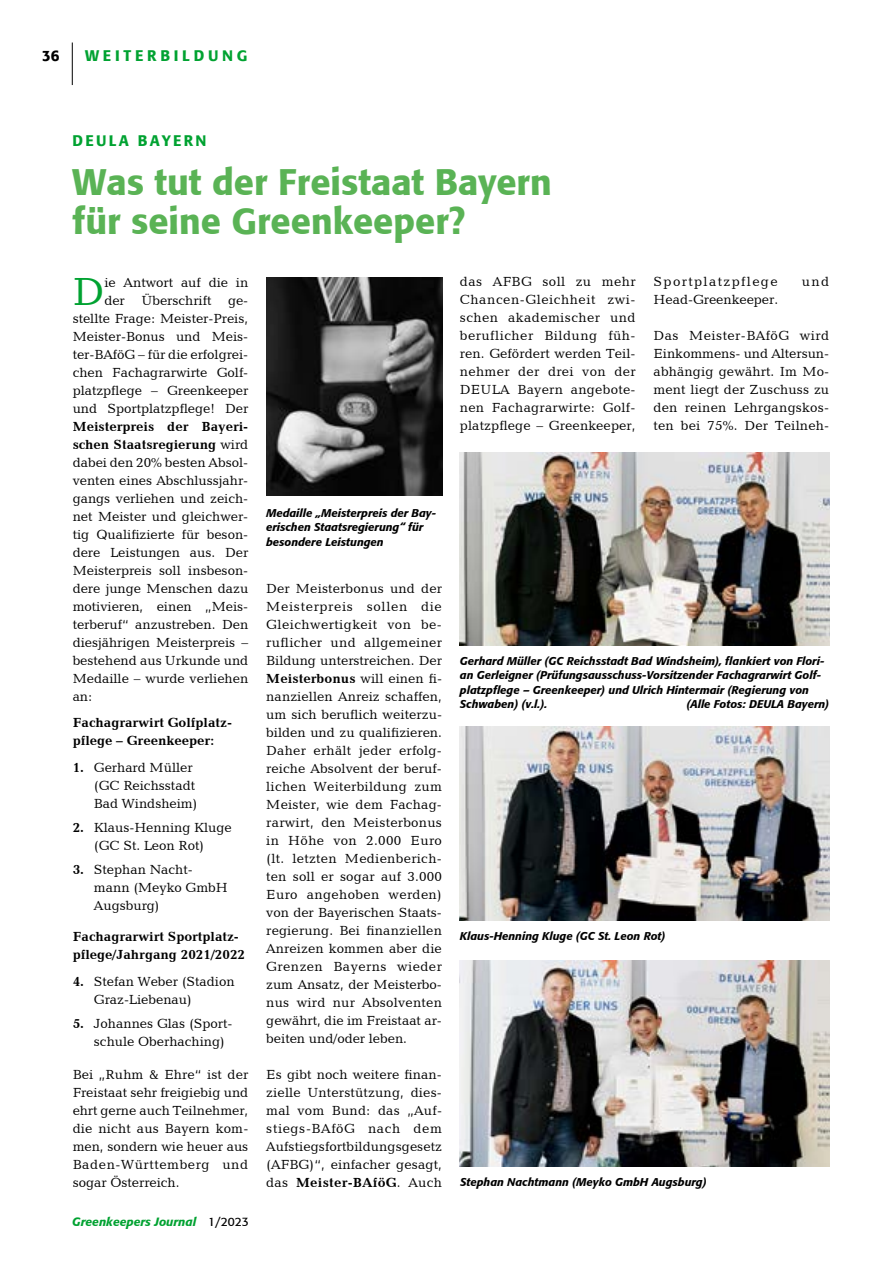
<style>
.page{position:relative;width:893px;height:1263px;background:#fff}
.page>*{position:absolute;margin:0;border:0;box-sizing:border-box;transform-origin:0 0}
.t1{font:40.2px "Candida BT";color:#00a231}
.t2{font:500 36px/39.9px "Formata BQ";color:#5ab355}
.t3{font:500 15px "Formata BQ";letter-spacing:.25em;color:#00a231}
.t4{font:500 15px "Formata BQ";letter-spacing:.15em;color:#00a231}
.t5{font:500 15px "Formata BQ";color:#000}
.t6{font:13.5px/18px "Candida BT";color:#000;text-align:justify}
.t7{font:700 13.5px/18px "Candida BT";color:#000}
.t8{font:13.5px "Candida BT";letter-spacing:.105em;color:#000}
.t9{font:italic 500 12px "Formata BQ";color:#00a231}
.t10{font:italic 500 11.25px/14.4px "Formata BQ";color:#000}
.s1{font-weight:700}
.s2{font-weight:400;font-style:normal;color:#000}
</style>
<div class="page">
<hr style="left:72px;top:43px;width:1px;height:42px;background:#000">
<img style="left:460px;top:452px;width:369px;height:193px">
<img style="left:460px;top:727px;width:369px;height:193px">
<img style="left:460px;top:961px;width:369px;height:205px">
<img style="left:266px;top:278px;width:176px;height:218px">
<p class="t5" style="left:42px;top:46px;width:19px">36</p>
<p class="t3" style="left:85px;top:46px;width:164px">WEITERBILDUNG</p>
<p class="t4" style="left:73px;top:132px;width:135px">DEULA BAYERN</p>
<h2 class="t2" style="left:73px;top:162px;width:481px">Was tut der Freistaat Bayern für seine Greenkeeper?</h2>
<h1 class="t1" style="left:73px;top:266px;width:33px">D</h1>
<p class="t6" style="left:460px;top:273px;width:177px">das AFBG soll zu mehr Chancen-Gleichheit zwi&shy;schen akademischer und beruflicher Bildung füh&shy;ren. Gefördert werden Teil&shy;nehmer der drei von der DEULA Bayern angebote&shy;nen Fachagrarwirte: Golf&shy;platzpflege – Greenkeeper,</p>
<p class="t8" style="left:654px;top:273px;width:126px">Sportplatzpflege</p>
<p class="t6" style="left:802px;top:272px;width:29px">und</p>
<p class="t6" style="left:73px;top:273px;width:177px;text-align:right">ie Antwort auf die in<br>der Überschrift ge&shy;stellte Frage: Meister-Preis,<br>Meister-Bonus und Meis&shy;ter-BAföG – für die erfolgrei&shy;chen Fachagrarwirte Golf&shy;platzpflege – Greenkeeper und Sportplatzpflege! Der</p>
<p class="t6" style="left:73px;top:417px;width:177px"><span class="s1">Meisterpreis der Bayeri&shy;schen Staatsregierung</span> wird dabei den 20% besten Absol&shy;venten eines Abschlussjahr&shy;gangs verliehen und zeich&shy;net Meister und gleichwer&shy;tig Qualifizierte für beson&shy;dere Leistungen aus. Der Meisterpreis soll insbeson&shy;dere junge Menschen dazu motivieren, einen „Meis&shy;terberuf“ anzustreben. Den diesjährigen Meisterpreis – bestehend aus Urkunde und Medaille – wurde verliehen an:</p>
<p class="t7" style="left:73px;top:713px;width:161px">Fachagrarwirt Golfplatz&shy;pflege – Greenkeeper:</p>
<p class="t6" style="left:94px;top:758px;width:105px;text-align:left;text-indent:-21px"><span class="s1">1.</span> Gerhard Müller (GC Reichsstadt<br>Bad Windsheim)</p>
<p class="t6" style="left:73px;top:818px;width:160px;text-align:center"><span class="s1">2.</span> Klaus-Henning Kluge (GC St. Leon Rot)</p>
<p class="t6" style="left:94px;top:860px;width:135px;text-align:left;text-indent:-21px"><span class="s1">3.</span> Stephan Nacht&shy;mann (Meyko GmbH<br>Augsburg)</p>
<p class="t7" style="left:73px;top:927px;width:174px">Fachagrarwirt Sportplatz&shy;pflege/Jahrgang 2021/2022</p>
<p class="t6" style="left:94px;top:972px;width:142px;text-indent:-21px"><span class="s1">4.</span> Stefan Weber (Stadion<br>Graz-Liebenau)</p>
<p class="t6" style="left:94px;top:1014px;width:140px;text-indent:-21px"><span class="s1">5.</span> Johannes Glas (Sport&shy;schule Oberhaching)</p>
<p class="t6" style="left:73px;top:1065px;width:177px">Bei „Ruhm &amp; Ehre“ ist der Freistaat sehr freigiebig und ehrt gerne auch Teilnehmer, die nicht aus Bayern kom&shy;men, sondern wie heuer aus Baden-Württemberg und sogar Österreich.</p>
<p class="t6" style="left:654px;top:290px;width:126px">Head-Greenkeeper.</p>
<p class="t6" style="left:654px;top:326px;width:177px">Das Meister-BAföG wird Einkommens- und Altersun&shy;abhängig gewährt. Im Mo&shy;ment liegt der Zuschuss zu den reinen Lehrgangskos&shy;ten bei 75%. Der Teilneh-</p>
<p class="t10" style="left:266px;top:506px;width:171px">Medaille „Meisterpreis der Bay&shy;erischen Staatsregierung“ für besondere Leistungen</p>
<p class="t6" style="left:266px;top:579px;width:177px">Der Meisterbonus und der Meisterpreis sollen die Gleichwertigkeit von be&shy;ruflicher und allgemeiner Bildung unterstreichen. Der <span class="s1">Meisterbonus</span> will einen fi&shy;nanziellen Anreiz schaffen, um sich beruflich weiterzu&shy;bilden und zu qualifizieren.<br>Daher erhält jeder erfolg&shy;reiche Absolvent der beruf&shy;lichen Weiterbildung zum Meister, wie dem Fachag&shy;rarwirt, den Meisterbonus in Höhe von 2.000 Euro (lt. letzten Medienberich&shy;ten soll er sogar auf 3.000<br>Euro angehoben werden) von der Bayerischen Staats&shy;regierung. Bei finanziellen Anreizen kommen aber die Grenzen Bayerns wieder zum Ansatz, der Meisterbo&shy;nus wird nur Absolventen gewährt, die im Freistaat ar&shy;beiten und/oder leben.</p>
<p class="t6" style="left:266px;top:1065px;width:177px">Es gibt noch weitere finan&shy;zielle Unterstützung, dies&shy;mal vom Bund: das „Auf&shy;stiegs-BAföG nach dem Aufstiegsfortbildungsgesetz (AFBG)“, einfacher gesagt, das <span class="s1">Meister-BAföG</span>. Auch</p>
<p class="t10" style="left:460px;top:654px;width:366px">Gerhard Müller (GC Reichsstadt Bad Windsheim), flankiert von Flori&shy;an Gerleigner (Prüfungsausschuss-Vorsitzender Fachagrarwirt Golf&shy;platzpflege – Greenkeeper) und Ulrich Hintermair (Regierung von Schwaben) (v.l.).</p>
<p class="t10" style="left:686px;top:697px;width:144px">(Alle Fotos: DEULA Bayern)</p>
<p class="t10" style="left:460px;top:929px;width:207px">Klaus-Henning Kluge (GC St. Leon Rot)</p>
<p class="t10" style="left:460px;top:1175px;width:248px">Stephan Nachtmann (Meyko GmbH Augsburg)</p>
<p class="t9" style="left:72px;top:1215px;width:178px">Greenkeepers Journal <span class="s2">1/2023</span></p>
</div>
